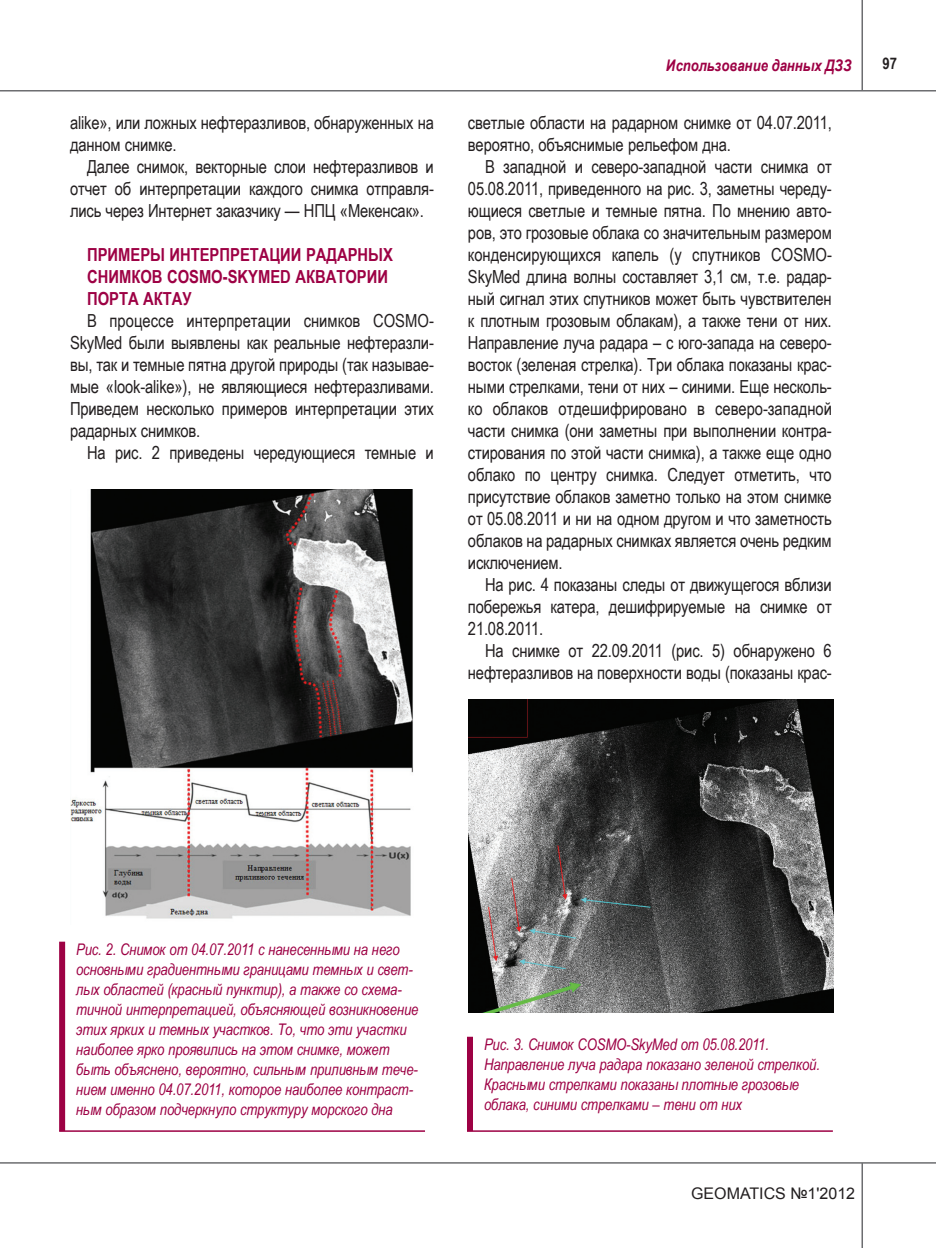
<style>
.page{position:relative;width:936px;height:1248px;background:#fff}
.page>*{position:absolute;margin:0;border:0;box-sizing:border-box;transform-origin:0 0}
.tekst{font:18px/22px "Arial Narrow";letter-spacing:-.01em;color:#231f20;text-align:justify}
.zag_IDZ{font:700 18px/22px "Arial Narrow";color:#9d0144}
.t1{font:italic 16px/20px "Arial Narrow";letter-spacing:-.01em;color:#9d0144}
.t2{font:italic 700 16px "Arial Narrow";color:#9d0144}
.t3{font:16px "Arial";color:#231f20}
.t4{font:700 16px "Arial Narrow";color:#231f20}
</style>
<div class="page">
<hr style="left:861px;top:0;width:1px;height:91px;background:#6c6d70">
<hr style="left:861px;top:1162px;width:1px;height:85px;background:#6c6d70">
<hr style="left:0;top:90px;width:935px;height:1px;background:#6c6d70">
<hr style="left:0;top:1161px;width:935px;height:2px;background:#6c6d70">
<hr style="left:59px;top:1130px;width:366px;height:1px;background:#9d0144">
<div style="left:59px;top:941px;width:6px;height:189px;background:#9d0144"></div>
<hr style="left:467px;top:1130px;width:365px;height:1px;background:#9d0144">
<div style="left:467px;top:1036px;width:6px;height:94px;background:#9d0144"></div>
<img style="left:70px;top:489px;width:343px;height:430px">
<img style="left:468px;top:699px;width:365px;height:313px">
<p class="tekst" style="left:70px;top:110px;width:365px">alike», или ложных нефтеразливов, обнаруженных на данном снимке.</p>
<p class="tekst" style="left:70px;top:154px;width:365px;text-indent:17px">Далее снимок, векторные слои нефтеразливов и отчет об интерпретации каждого снимка отправля&shy;лись через Интернет заказчику — НПЦ «Мекенсак».</p>
<p class="zag_IDZ" style="left:87px;top:242px;width:307px">ПРИМЕРЫ ИНТЕРПРЕТАЦИИ РАДАРНЫХ<br>СНИМКОВ COSMO-SKYMED АКВАТОРИИ<br>ПОРТА АКТАУ</p>
<p class="tekst" style="left:70px;top:308px;width:365px;text-indent:17px">В процессе интерпретации снимков COSMO-SkyMed были выявлены как реальные нефтеразли&shy;вы, так и темные пятна другой природы (так называе&shy;мые «look-alike»), не являющиеся нефтеразливами.<br>Приведем несколько примеров интерпретации этих радарных снимков.</p>
<p class="tekst" style="left:87px;top:440px;width:348px">На рис. 2 приведены чередующиеся темные и</p>
<p class="t2" style="left:666px;top:53px;width:187px">Использование данных ДЗЗ</p>
<p class="t4" style="left:882px;top:51px;width:16px">97</p>
<p class="tekst" style="left:468px;top:110px;width:365px">светлые области на радарном снимке от 04.07.2011, вероятно, объяснимые рельефом дна.</p>
<p class="tekst" style="left:468px;top:154px;width:365px;text-indent:17px">В западной и северо-западной части снимка от 05.08.2011, приведенного на рис. 3, заметны череду&shy;ющиеся светлые и темные пятна. По мнению авто&shy;ров, это грозовые облака со значительным размером конденсирующихся капель (у спутников COSMO-SkyMed длина волны составляет 3,1 см, т.е. радар&shy;ный сигнал этих спутников может быть чувствителен к плотным грозовым облакам), а также тени от них.<br>Направление луча радара – с юго-запада на северо&shy;восток (зеленая стрелка). Три облака показаны крас&shy;ными стрелками, тени от них – синими. Еще несколь&shy;ко облаков отдешифрировано в северо-западной части снимка (они заметны при выполнении контра&shy;стирования по этой части снимка), а также еще одно облако по центру снимка. Следует отметить, что присутствие облаков заметно только на этом снимке от 05.08.2011 и ни на одном другом и что заметность облаков на радарных снимках является очень редким исключением.</p>
<p class="tekst" style="left:468px;top:572px;width:365px;text-indent:17px">На рис. 4 показаны следы от движущегося вблизи побережья катера, дешифрируемые на снимке от 21.08.2011.</p>
<p class="tekst" style="left:468px;top:638px;width:365px;text-align:right">На снимке от 22.09.2011 (рис. 5) обнаружено 6 нефтеразливов на поверхности воды (показаны крас-</p>
<p class="t1" style="left:76px;top:939px;width:344px">Рис. 2. Снимок от 04.07.2011 с нанесенными на него основными градиентными границами темных и свет&shy;лых областей (красный пунктир), а также со схема&shy;тичной интерпретацией, объясняющей возникновение этих ярких и темных участков. То, что эти участки наиболее ярко проявились на этом снимке, может быть объяснено, вероятно, сильным приливным тече&shy;нием именно 04.07.2011, которое наиболее контраст&shy;ным образом подчеркнуло структуру морского дна</p>
<p class="t1" style="left:484px;top:1034px;width:337px">Рис. 3. Снимок COSMO-SkyMed от 05.08.2011.<br>Направление луча радара показано зеленой стрелкой.<br>Красными стрелками показаны плотные грозовые облака, синими стрелками – тени от них</p>
<p class="t3" style="left:691px;top:1182px;width:165px">GEOMATICS №1'2012</p>
</div>
